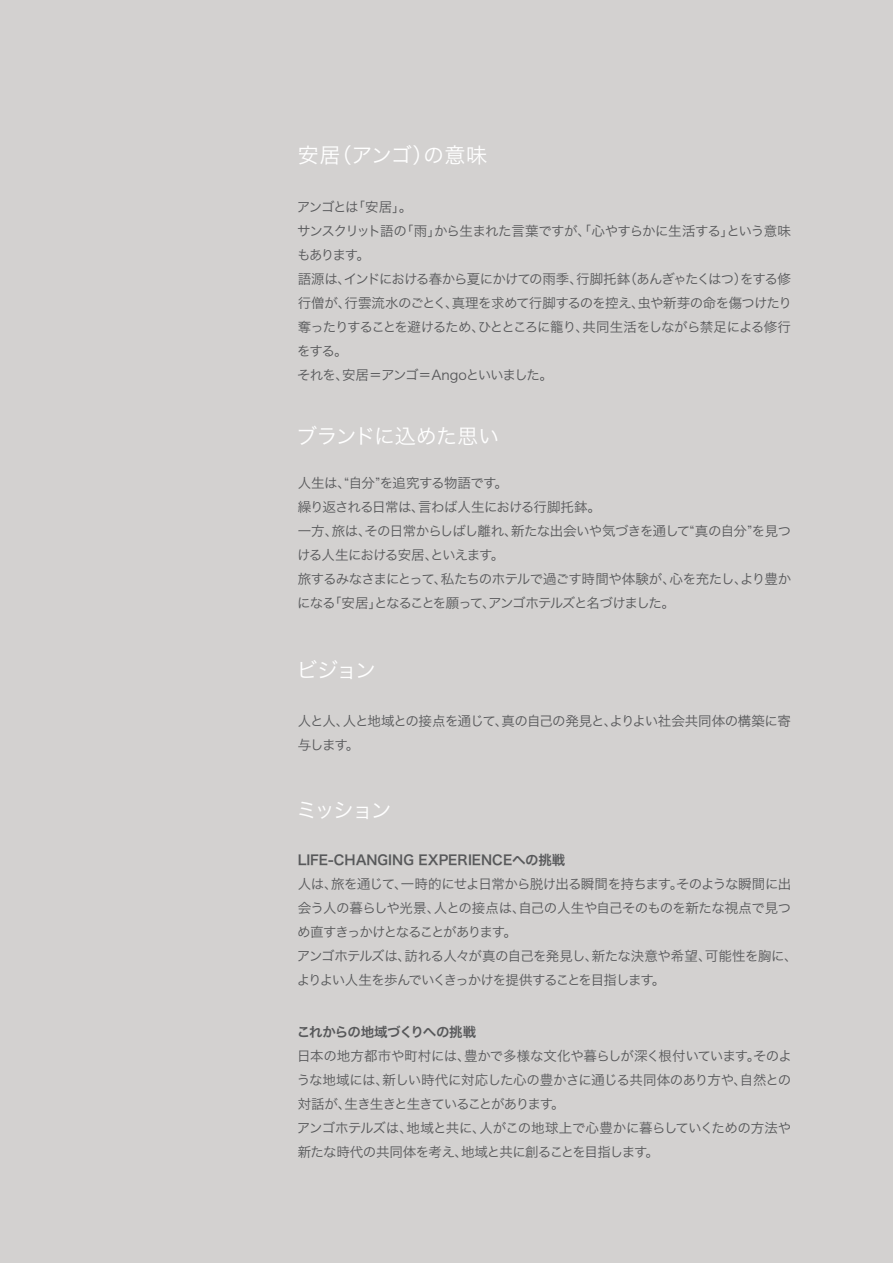
<style>
.page{position:relative;width:893px;height:1263px;background:#d3d1d0}
.page>*{position:absolute;margin:0;border:0;box-sizing:border-box;transform-origin:0 0}
.t1{font:21px "Hira Kaku Pro N W3";letter-spacing:-.055em;color:#fff}
.t2{font:21px "Hira Kaku Pro N W3";letter-spacing:-.03em;color:#fff}
.t3{font:13.5px/24px "Hira Kaku Pro N W3";letter-spacing:-.055em;color:#57585a}
.t4{font:13.5px "Hira Kaku Pro N W6";color:#57585a}
.t5{font:13.5px "Hira Kaku Pro N W6";letter-spacing:-.035em;color:#57585a}
</style>
<div class="page">
<h1 class="t1" style="left:298px;top:136px;width:191px">安居（アンゴ）の意味</h1>
<p class="t3" style="left:297px;top:194px;width:497px">アンゴとは「安居」。<br>サンスクリット語の「雨」から生まれた言葉ですが、「心やすらかに生活する」という意味もあります。<br>語源は、インドにおける春から夏にかけての雨季、行脚托鉢（あんぎゃたくはつ）をする修行僧が、行雲流水のごとく、真理を求めて行脚するのを控え、虫や新芽の命を傷つけたり奪ったりすることを避けるため、ひとところに籠り、共同生活をしながら禁足による修行をする。<br>それを、安居＝アンゴ＝Angoといいました。</p>
<h1 class="t2" style="left:296px;top:417px;width:205px">ブランドに込めた思い</h1>
<p class="t3" style="left:297px;top:470px;width:496px">人生は、“自分”を追究する物語です。<br>繰り返される日常は、言わば人生における行脚托鉢。<br>一方、旅は、その日常からしばし離れ、新たな出会いや気づきを通して“真の自分”を見つける人生における安居、といえます。<br>旅するみなさまにとって、私たちのホテルで過ごす時間や体験が、心を充たし、より豊かになる「安居」となることを願って、アンゴホテルズと名づけました。</p>
<h1 class="t1" style="left:296px;top:651px;width:81px">ビジョン</h1>
<p class="t3" style="left:298px;top:708px;width:495px">人と人、人と地域との接点を通じて、真の自己の発見と、よりよい社会共同体の構築に寄与します。</p>
<h1 class="t1" style="left:296px;top:791px;width:97px">ミッション</h1>
<p class="t4" style="left:298px;top:847px;width:269px">LIFE-CHANGING EXPERIENCEへの挑戦</p>
<p class="t3" style="left:297px;top:871px;width:502px">人は、旅を通じて、一時的にせよ日常から脱け出る瞬間を持ちます。そのような瞬間に出会う人の暮らしや光景、人との接点は、自己の人生や自己そのものを新たな視点で見つめ直すきっかけとなることがあります。<br>アンゴホテルズは、訪れる人々が真の自己を発見し、新たな決意や希望、可能性を胸に、よりよい人生を歩んでいくきっかけを提供することを目指します。</p>
<p class="t5" style="left:297px;top:1019px;width:181px">これからの地域づくりへの挑戦</p>
<p class="t3" style="left:297px;top:1043px;width:497px">日本の地方都市や町村には、豊かで多様な文化や暮らしが深く根付いています。そのような地域には、新しい時代に対応した心の豊かさに通じる共同体のあり方や、自然との対話が、生き生きと生きていることがあります。<br>アンゴホテルズは、地域と共に、人がこの地球上で心豊かに暮らしていくための方法や新たな時代の共同体を考え、地域と共に創ることを目指します。</p>
</div>
